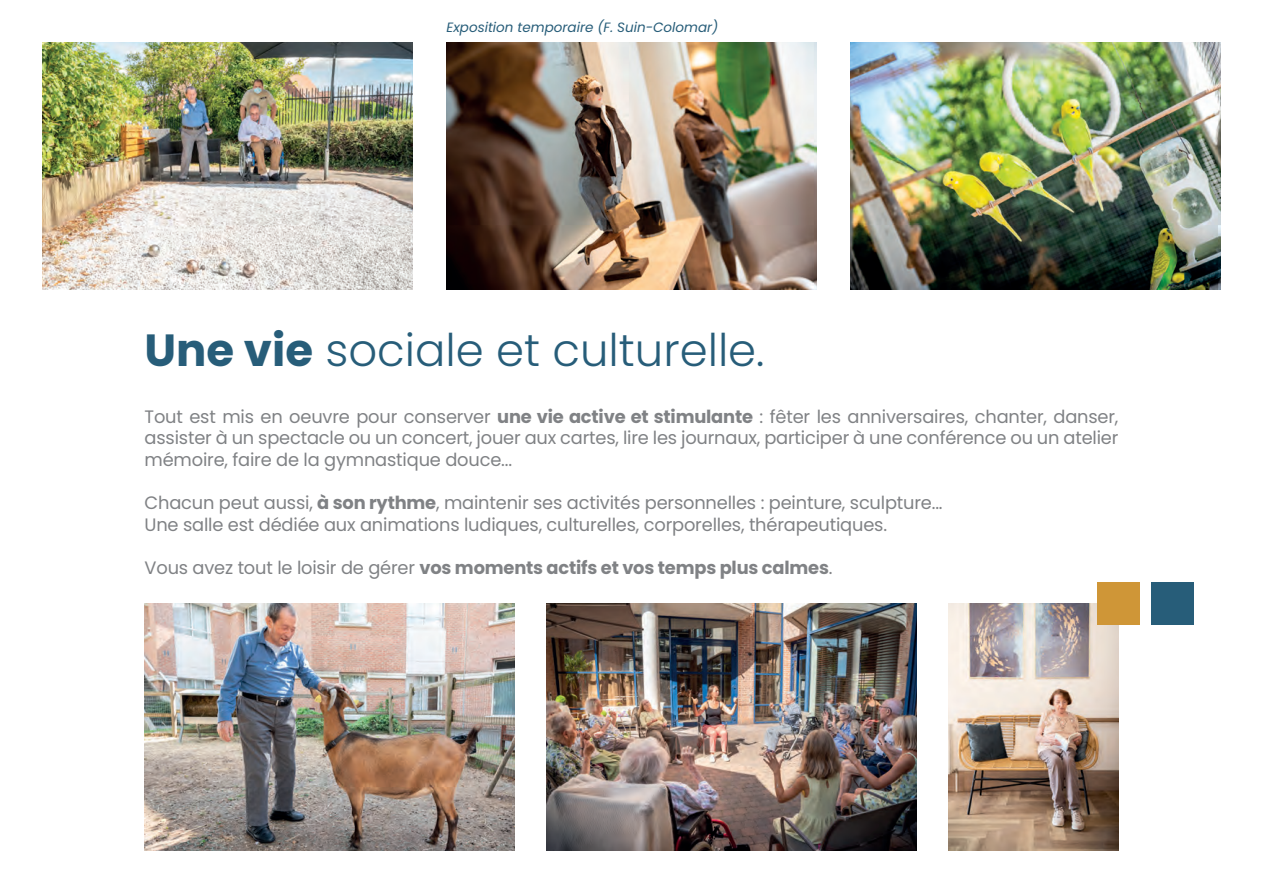
<style>
.page{position:relative;width:1263px;height:893px;background:#fff}
.page>*{position:absolute;margin:0;border:0;box-sizing:border-box;transform-origin:0 0}
.t1{font:300 45px "Poppins";color:#275d79}
.t2{font:18px/21.6px "Poppins";letter-spacing:-.01em;color:#808285;text-align:justify}
.t3{font:700 18px "Poppins";letter-spacing:-.01em;color:#808285}
.t4{font:italic 13.5px "Poppins";color:#275d79}
.s1{font-weight:700}
.s2{font-weight:400}
</style>
<div class="page">
<img style="left:43px;top:43px;width:369px;height:246px">
<img style="left:145px;top:604px;width:369px;height:246px">
<img style="left:446px;top:43px;width:370px;height:246px">
<img style="left:546px;top:604px;width:370px;height:246px">
<img style="left:850px;top:43px;width:370px;height:246px">
<img style="left:948px;top:604px;width:170px;height:246px">
<div style="left:1151px;top:583px;width:43px;height:42px;background:#275d79"></div>
<div style="left:1097px;top:583px;width:43px;height:42px;background:#cf9637"></div>
<p class="t4" style="left:446px;top:20px;width:273px">Exposition temporaire (F. Suin-Colomar)</p>
<h1 class="t1" style="left:145px;top:324px;width:621px"><span class="s1">Une vie</span> sociale et culturelle.</h1>
<p class="t2" style="left:145px;top:406px;width:975px">Tout est mis en oeuvre pour conserver <span class="s1">une vie active et stimulante</span> : fêter les anniversaires, chanter, danser, assister à un spectacle ou un concert, jouer aux cartes, lire les journaux, participer à une conférence ou un atelier mémoire, faire de la gymnastique douce...</p>
<p class="t2" style="left:145px;top:492px;width:800px">Chacun peut aussi, <span class="s1">à son rythme</span>, maintenir ses activités personnelles : peinture, sculpture...<br>Une salle est dédiée aux animations ludiques, culturelles, corporelles, thérapeutiques.</p>
<p class="t3" style="left:145px;top:557px;width:689px"><span class="s2">Vous avez tout le loisir de gérer</span> vos moments actifs et vos temps plus calmes<span class="s2">.</span></p>
</div>
